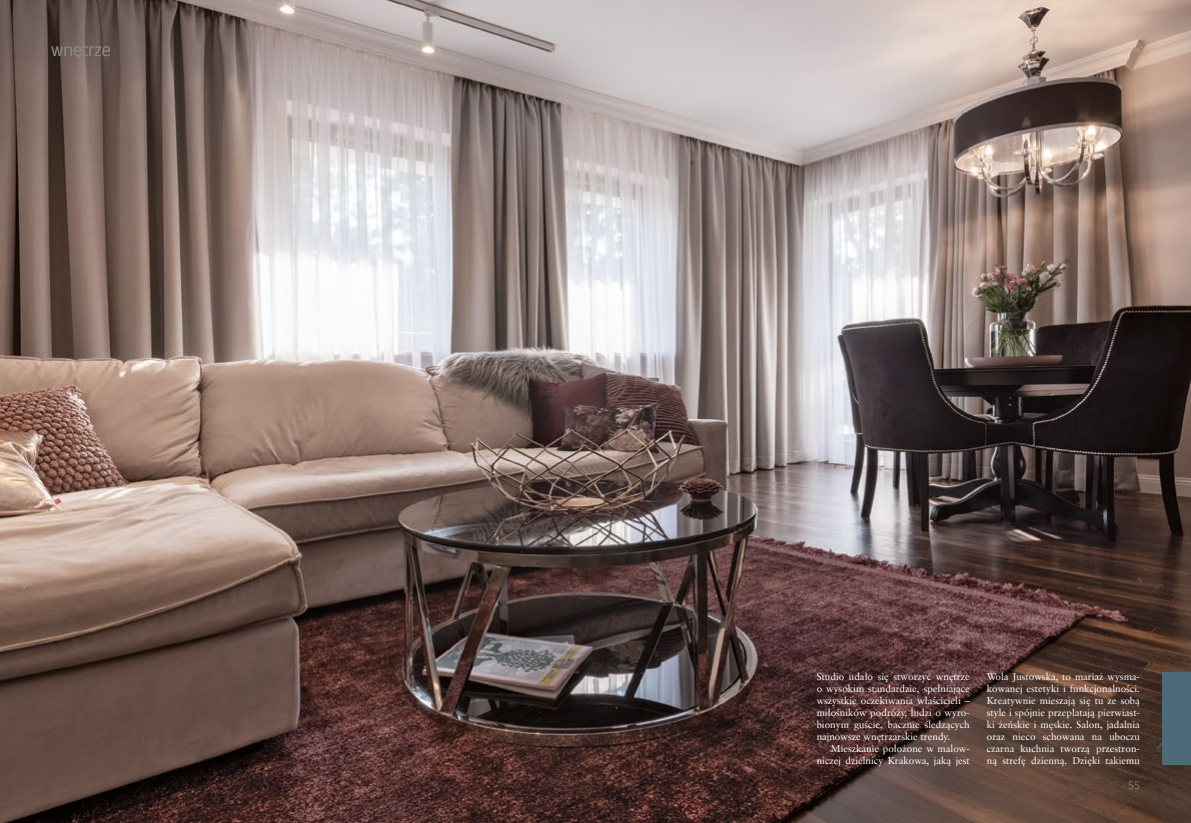
<style>
.page{position:relative;width:1191px;height:823px;background:#fff}
.page>*{position:absolute;margin:0;border:0;box-sizing:border-box;transform-origin:0 0}
.t1{font:16px "Incised 901 Lt EU Normal";color:#878787}
.t2{font:10px/12px "Class Garmnd EU Normal";color:#fff;text-align:justify}
.t3{font:10px "Incised 901 Lt EU Normal";color:#878787}
</style>
<div class="page">
<img style="left:0;top:0;width:1191px;height:822px">
<div style="left:1162px;top:672px;width:29px;height:92px;background:#4d6a78"></div>
<h1 class="t1" style="left:51px;top:40px;width:61px">wnętrze</h1>
<p class="t2" style="left:816px;top:670px;width:155px">Studio udało się stworzyć wnętrze o wysokim standardzie, spełniające wszystkie oczekiwania właścicieli – miłośników podróży, ludzi o wyro&shy;bionym guście, bacznie śledzących najnowsze wnętrzarskie trendy.</p>
<p class="t2" style="left:816px;top:742px;width:155px;text-align:right">Mieszkanie położone w malow&shy;niczej dzielnicy Krakowa, jaką jest</p>
<p class="t2" style="left:986px;top:670px;width:155px">Wola Justowska, to mariaż wysma&shy;kowanej estetyki i funkcjonalności.<br>Kreatywnie mieszają się tu ze sobą style i spójnie przeplatają pierwiast&shy;ki żeńskie i męskie. Salon, jadalnia oraz nieco schowana na uboczu czarna kuchnia tworzą przestron&shy;ną strefę dzienną. Dzięki takiemu</p>
<p class="t3" style="left:1128px;top:778px;width:13px">55</p>
</div>
